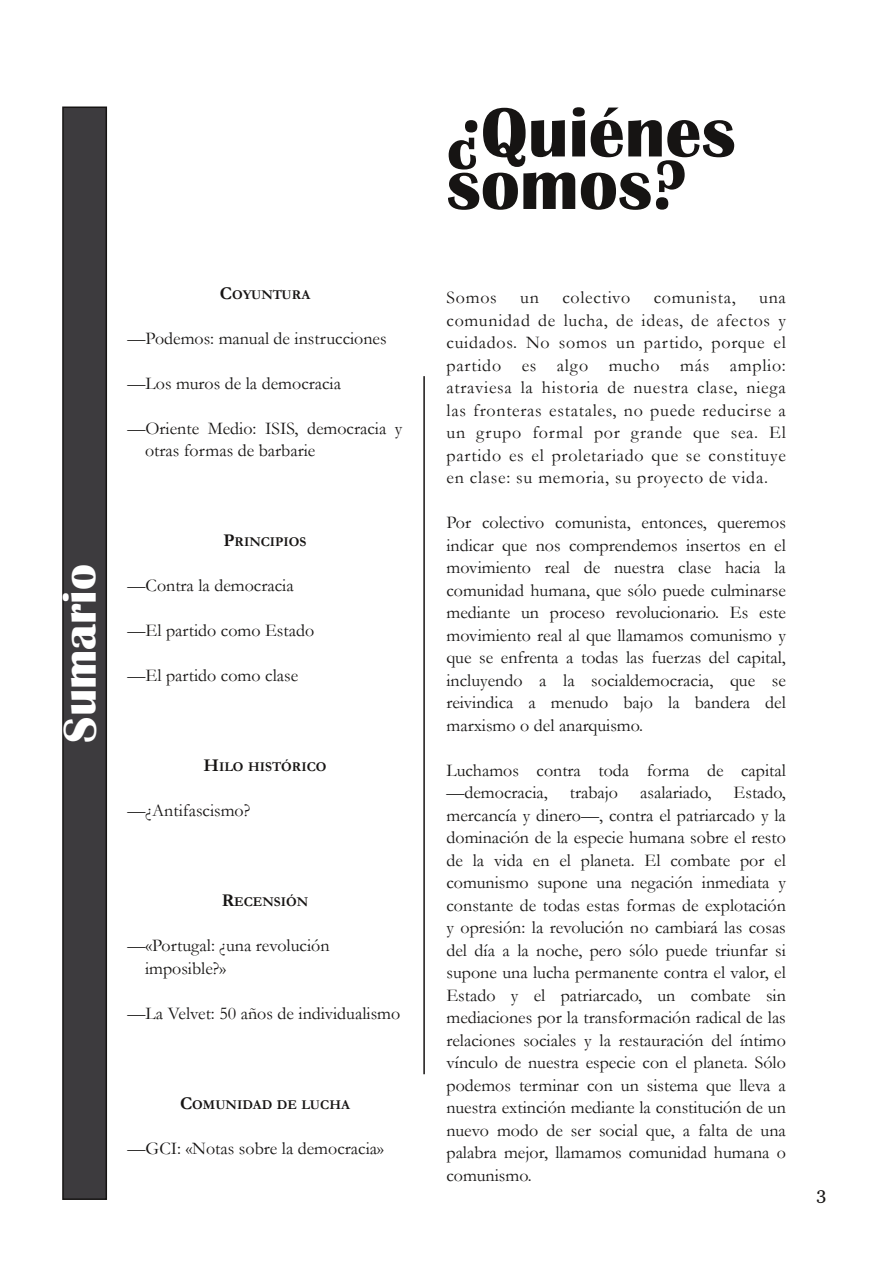
<style>
.page{position:relative;width:893px;height:1263px;background:#fff}
.page>*{position:absolute;margin:0;border:0;box-sizing:border-box;transform-origin:0 0}
.t1{font:700 72px/52.5px "Britannic";color:#161413}
.t2{font:700 48px "Britannic";color:#fff}
.t3{font:18px/22.5px "Garamond";color:#161413;text-align:justify}
.t4{font:18px "Garamond";letter-spacing:.04em;color:#161413}
.t5{font:18px "Georgia";color:#161413}
.t6{font:700 13.5px "Garamond";color:#161413}
.s1{font-size:18px}
</style>
<div class="page">
<hr style="left:423px;top:376px;width:2px;height:698px;background:#161413">
<div style="left:63px;top:107px;width:43px;height:1092px;background:#3d3b3e"></div>
<div style="left:62px;top:106px;width:45px;height:1094px;border:2px solid #161413"></div>
<p class="t6" style="left:220px;top:287px;width:92px"><span class="s1">C</span>OYUNTURA</p>
<p class="t3" style="left:128px;top:327px;width:261px">—Podemos: manual de instrucciones</p>
<p class="t3" style="left:128px;top:372px;width:215px">—Los muros de la democracia</p>
<p class="t3" style="left:145px;top:417px;width:259px;text-indent:-17px">—Oriente Medio: ISIS, democracia y otras formas de barbarie</p>
<h2 class="t2" style="left:56px;top:743px;width:180px;rotate:-90deg">Sumario</h2>
<p class="t6" style="left:224px;top:534px;width:84px"><span class="s1">P</span>RINCIPIOS</p>
<p class="t3" style="left:128px;top:574px;width:168px">—Contra la democracia</p>
<p class="t3" style="left:128px;top:619px;width:188px">—El partido como Estado</p>
<p class="t3" style="left:128px;top:664px;width:172px">—El partido como clase</p>
<p class="t6" style="left:203px;top:759px;width:125px"><span class="s1">H</span>ILO HISTÓRICO</p>
<p class="t3" style="left:128px;top:799px;width:124px">—¿Antifascismo?</p>
<p class="t6" style="left:222px;top:894px;width:88px"><span class="s1">R</span>ECENSIÓN</p>
<p class="t3" style="left:145px;top:934px;width:186px;text-indent:-17px">—«Portugal: ¿una revolución imposible?»</p>
<p class="t3" style="left:128px;top:1002px;width:274px">—La Velvet: 50 años de individualismo</p>
<p class="t6" style="left:180px;top:1097px;width:171px"><span class="s1">C</span>OMUNIDAD DE LUCHA</p>
<p class="t3" style="left:128px;top:1137px;width:258px">—GCI: «Notas sobre la democracia»</p>
<h1 class="t1" style="left:446px;top:106px;width:291px">¿Quiénes somos?</h1>
<p class="t3" style="left:446px;top:286px;width:52px">Somos</p>
<p class="t3" style="left:520px;top:286px;width:20px">un</p>
<p class="t4" style="left:562px;top:288px;width:69px">colectivo</p>
<p class="t4" style="left:654px;top:288px;width:83px">comunista,</p>
<p class="t3" style="left:446px;top:286px;width:341px;text-indent:313px">una comunidad de lucha, de ideas, de afectos y cuidados. No somos un partido, porque el partido es algo mucho más amplio: atraviesa la historia de nuestra clase, niega las fronteras estatales, no puede reducirse a un grupo formal por grande que sea. El partido es el proletariado que se constituye en clase: su memoria, su proyecto de vida.</p>
<p class="t3" style="left:446px;top:511px;width:341px">Por colectivo comunista, entonces, queremos indicar que nos comprendemos insertos en el movimiento real de nuestra clase hacia la comunidad humana, que sólo puede culminarse mediante un proceso revolucionario. Es este movimiento real al que llamamos comunismo y que se enfrenta a todas las fuerzas del capital, incluyendo a la socialdemocracia, que se reivindica a menudo bajo la bandera del marxismo o del anarquismo.</p>
<p class="t3" style="left:446px;top:759px;width:341px">Luchamos contra toda forma de capital —democracia, trabajo asalariado, Estado, mercancía y dinero—, contra el patriarcado y la dominación de la especie humana sobre el resto de la vida en el planeta. El combate por el comunismo supone una negación inmediata y constante de todas estas formas de explotación y opresión: la revolución no cambiará las cosas del día a la noche, pero sólo puede triunfar si supone una lucha permanente contra el valor, el Estado y el patriarcado, un combate sin mediaciones por la transformación radical de las relaciones sociales y la restauración del íntimo vínculo de nuestra especie con el planeta. Sólo podemos terminar con un sistema que lleva a nuestra extinción mediante la constitución de un nuevo modo de ser social que, a falta de una palabra mejor, llamamos comunidad humana o comunismo.</p>
<p class="t5" style="left:816px;top:1184px;width:11px">3</p>
</div>
